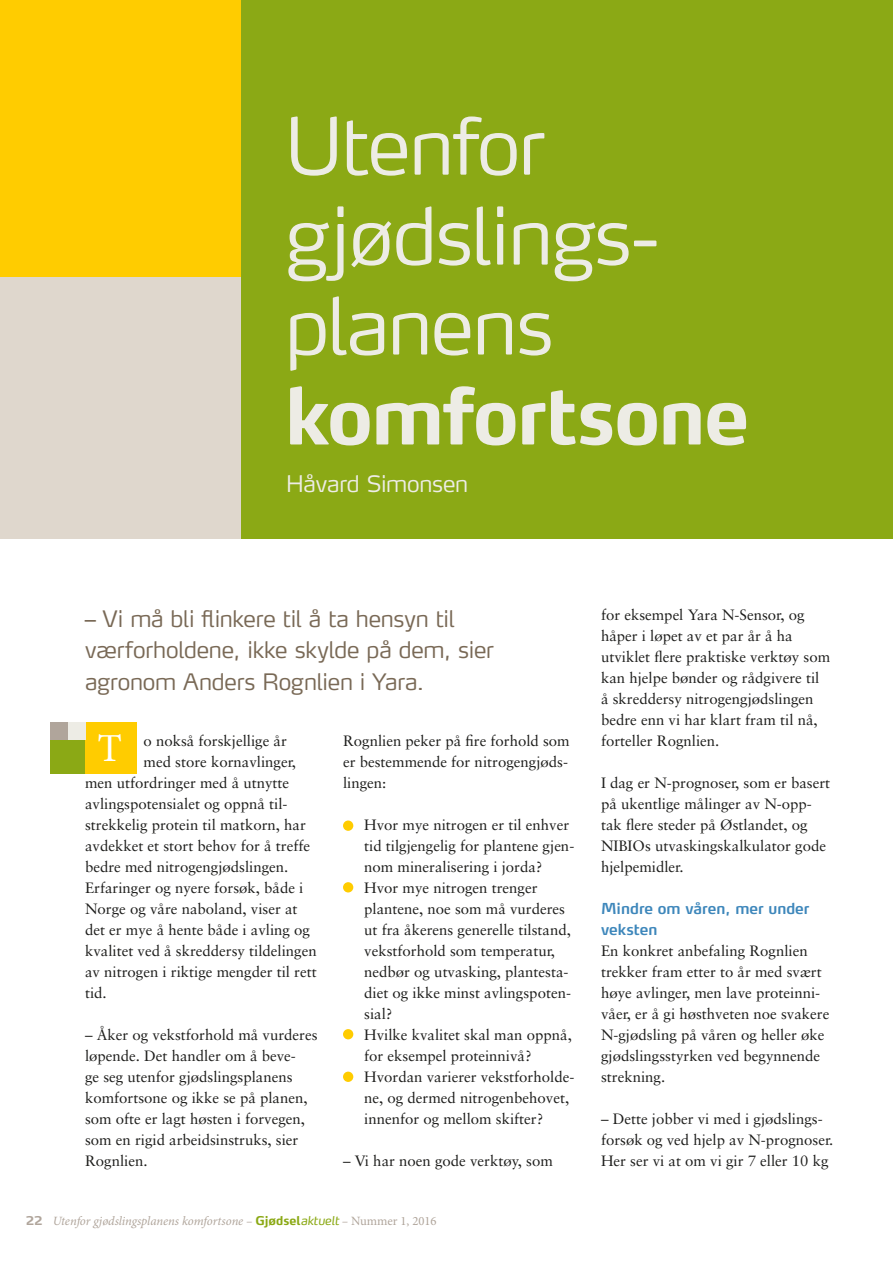
<style>
.page{position:relative;width:893px;height:1263px;background:#fff}
.page>*{position:absolute;margin:0;border:0;box-sizing:border-box;transform-origin:0 0}
.t1{font:300 84px/97.5px "Max LF";letter-spacing:-.02em;color:#fff;text-align:center}
.t2{font:700 84px "Max LF";letter-spacing:-.02em;color:#fff}
.t3{font:300 77.4px/90px "Max LF";letter-spacing:-.02em;color:#edece5}
.t4{font:700 77.4px "Max LF";letter-spacing:-.02em;color:#edece5}
.t5{font:39.75px "Minion Pro";color:#fff}
.t6{font:300 22.5px/31.5px "Max LF";letter-spacing:-.01em;color:#796956}
.t7{font:300 22.5px "Max LF";letter-spacing:-.01em;color:#edece5}
.t8{font:15px/21px "Sabon";color:#1d1d1b}
.t9{font:600 15px/21px "Max";color:#3e87bb}
.t10{font:italic 12.6px "Minion Pro";letter-spacing:-.01em;color:#b0a59b}
.t11{font:700 12px "Max LF";color:#b0a59b}
.s1{font-family:"Max LF";font-weight:700;font-style:normal;font-size:12px;color:#8ba915}
.s2{font-family:"Max LF";font-size:12px;color:#8ba915}
.s3{font-style:normal}
</style>
<div class="page">
<div style="left:51px;top:739px;width:34px;height:35px;background:#8ba915"></div>
<div style="left:51px;top:722px;width:17px;height:17px;background:#b0a59b"></div>
<div style="left:85px;top:722px;width:51px;height:52px;background:#fc0"></div>
<div style="left:68px;top:722px;width:17px;height:17px;background:#edece5"></div>
<div style="left:0;top:0;width:263px;height:277px;background:#fc0"></div>
<div style="left:0;top:277px;width:263px;height:262px;background:#dfd7cd"></div>
<div style="left:241px;top:0;width:652px;height:539px;background:#8ba915"></div>
<div style="left:343px;top:820px;width:10px;height:11px;background:#fc0;border-radius:50%"></div>
<div style="left:343px;top:882px;width:10px;height:10px;background:#fc0;border-radius:50%"></div>
<div style="left:343px;top:1029px;width:10px;height:10px;background:#fc0;border-radius:50%"></div>
<div style="left:343px;top:1071px;width:10px;height:11px;background:#fc0;border-radius:50%"></div>
<h2 class="t3" style="left:285px;top:100px;width:377px">Utenfor gjødslings&shy;planens</h2>
<h2 class="t4" style="left:285px;top:367px;width:466px">komfortsone</h2>
<h3 class="t7" style="left:286px;top:470px;width:184px">Håvard Simonsen</h3>
<h1 class="t1" style="left:85px;top:99px;width:378px">Utenfor gjødslings</h1>
<h1 class="t2" style="left:85px;top:389px;width:506px">komfortsone</h1>
<h3 class="t6" style="left:85px;top:602px;width:410px">– Vi må bli flinkere til å ta hensyn til værforholdene, ikke skylde på dem, sier agronom Anders Rognlien i Yara.</h3>
<h3 class="t5" style="left:98px;top:721px;width:26px">T</h3>
<p class="t8" style="left:144px;top:730px;width:145px">o nokså forskjellige år</p>
<p class="t8" style="left:144px;top:751px;width:154px">med store kornavlinger,</p>
<p class="t8" style="left:85px;top:772px;width:206px">men utfordringer med å utnytte</p>
<p class="t8" style="left:85px;top:793px;width:204px">avlingspotensialet og oppnå til-</p>
<p class="t8" style="left:85px;top:814px;width:222px">strekkelig protein til matkorn, har</p>
<p class="t8" style="left:85px;top:835px;width:226px">avdekket et stort behov for å treffe</p>
<p class="t8" style="left:85px;top:856px;width:205px">bedre med nitrogengjødslingen.</p>
<p class="t8" style="left:85px;top:877px;width:220px">Erfaringer og nyere forsøk, både i</p>
<p class="t8" style="left:85px;top:898px;width:214px">Norge og våre naboland, viser at</p>
<p class="t8" style="left:85px;top:919px;width:227px">det er mye å hente både i avling og</p>
<p class="t8" style="left:85px;top:940px;width:233px">kvalitet ved å skreddersy tildelingen</p>
<p class="t8" style="left:85px;top:961px;width:233px">av nitrogen i riktige mengder til rett</p>
<p class="t8" style="left:85px;top:982px;width:23px">tid.</p>
<p class="t8" style="left:85px;top:1024px;width:234px">– Åker og vekstforhold må vurderes løpende. Det handler om å beve-<br>ge seg utenfor gjødslingsplanens komfortsone og ikke se på planen, som ofte er lagt høsten i forvegen, som en rigid arbeidsinstruks, sier<br>Rognlien.</p>
<p class="t8" style="left:343px;top:730px;width:228px;text-align:justify">Rognlien peker på fire forhold som er bestemmende for nitrogengjøds&shy;lingen:</p>
<p class="t8" style="left:364px;top:814px;width:212px">Hvor mye nitrogen er til enhver tid tilgjengelig for plantene gjen&shy;nom mineralisering i jorda?<br>Hvor mye nitrogen trenger plantene, noe som må vurderes ut fra åkerens generelle tilstand, vekstforhold som temperatur, nedbør og utvasking, plantesta&shy;diet og ikke minst avlingspoten&shy;sial?<br>Hvilke kvalitet skal man oppnå, for eksempel proteinnivå?<br>Hvordan varierer vekstforholde&shy;ne, og dermed nitrogenbehovet, innenfor og mellom skifter?</p>
<p class="t8" style="left:343px;top:1150px;width:211px">– Vi har noen gode verktøy, som</p>
<p class="t11" style="left:26px;top:1213px;width:18px">22</p>
<p class="t10" style="left:53px;top:1212px;width:385px">Utenfor gjødslingsplanens komfortsone – <span class="s1">Gjødsel</span><span class="s2">aktuelt</span> – <span class="s3">Nummer 1, 2016</span></p>
<p class="t8" style="left:601px;top:604px;width:231px">for eksempel Yara N-Sensor, og håper i løpet av et par år å ha utviklet flere praktiske verktøy som kan hjelpe bønder og rådgivere til å skreddersy nitrogengjødslingen bedre enn vi har klart fram til nå, forteller Rognlien.</p>
<p class="t8" style="left:601px;top:772px;width:231px">I dag er N-prognoser, som er basert på ukentlige målinger av N-opp&shy;tak flere steder på Østlandet, og<br>NIBIOs utvaskingskalkulator gode hjelpemidler.</p>
<p class="t9" style="left:601px;top:898px;width:210px">Mindre om våren, mer under veksten</p>
<p class="t8" style="left:601px;top:940px;width:230px">En konkret anbefaling Rognlien trekker fram etter to år med svært høye avlinger, men lave proteinni&shy;våer, er å gi høsthveten noe svakere<br>N-gjødsling på våren og heller øke gjødslingsstyrken ved begynnende strekning.</p>
<p class="t8" style="left:601px;top:1108px;width:234px">– Dette jobber vi med i gjødslings&shy;forsøk og ved hjelp av N-prognoser.<br>Her ser vi at om vi gir 7 eller 10 kg</p>
</div>
